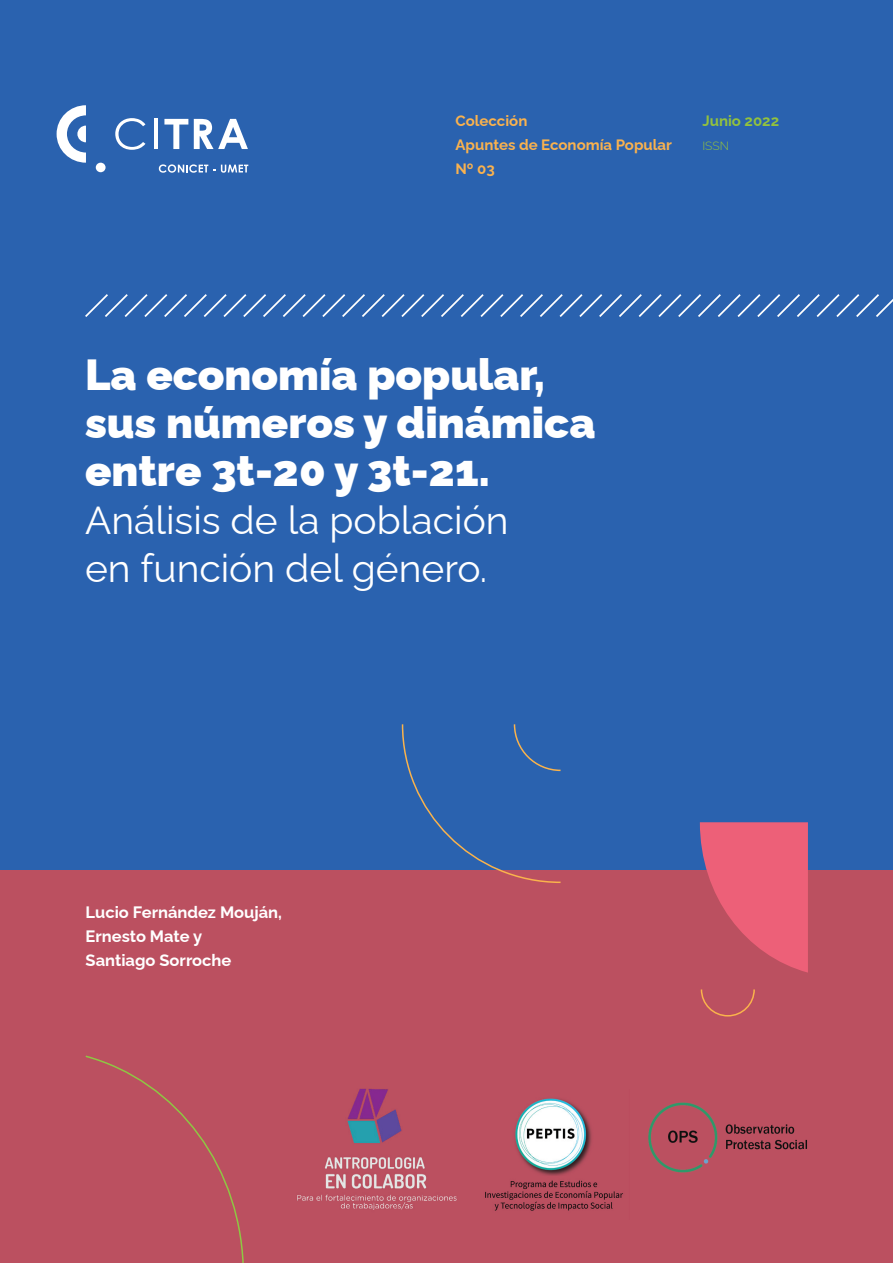
<style>
.page{position:relative;width:893px;height:1263px;background:#fff}
.page>*{position:absolute;margin:0;border:0;box-sizing:border-box;transform-origin:0 0}
.t1{font:900 43.5px/48px "Raleway";color:#fff}
.t2{font:39px/48px "Raleway";color:#fff}
.t3{font:700 16.5px/24px "Raleway";color:#fff}
.t4{font:700 15px/24px "Raleway";color:#fab24e}
.t5{font:700 15px "Raleway";color:#93c23d}
.t6{font:300 12px "Raleway";color:#93c23d}
</style>
<div class="page">
<div style="left:0;top:0;width:893px;height:870px;background:#2a62af"></div>
<div style="left:0;top:870px;width:893px;height:393px;background:#bb5060"></div>
<svg style="left:57px;top:105px;width:29px;height:58px"></svg>
<div style="left:96px;top:163px;width:10px;height:9px;background:#fff;border-radius:50%"></div>
<svg style="left:115px;top:118px;width:30px;height:32px"></svg>
<hr style="left:155px;top:119px;width:3px;height:30px;background:#fff">
<svg style="left:194px;top:119px;width:54px;height:30px"></svg>
<svg style="left:164px;top:119px;width:24px;height:30px"></svg>
<svg style="left:159px;top:164px;width:89px;height:9px"></svg>
<svg style="left:85px;top:294px;width:808px;height:23px"></svg>
<svg style="left:755px;top:822px;width:53px;height:150px"></svg>
<svg style="left:86px;top:1055px;width:158px;height:208px"></svg>
<svg style="left:401px;top:724px;width:354px;height:293px"></svg>
<img style="left:648px;top:1102px;width:159px;height:71px">
<img style="left:485px;top:1098px;width:138px;height:113px">
<img style="left:297px;top:1088px;width:160px;height:122px">
<p class="t4" style="left:455px;top:107px;width:218px">Colección<br>Apuntes de Economía Popular<br>Nº 03</p>
<p class="t5" style="left:702px;top:109px;width:78px">Junio 2022</p>
<p class="t6" style="left:702px;top:136px;width:28px">ISSN</p>
<p class="t1" style="left:85px;top:346px;width:512px">La economía popular, sus números y dinámica entre 3t-20 y 3t-21.</p>
<p class="t2" style="left:85px;top:492px;width:425px">Análisis de la población en función del género.</p>
<p class="t3" style="left:86px;top:898px;width:198px">Lucio Fernández Mouján,<br>Ernesto Mate y<br>Santiago Sorroche</p>
</div>
